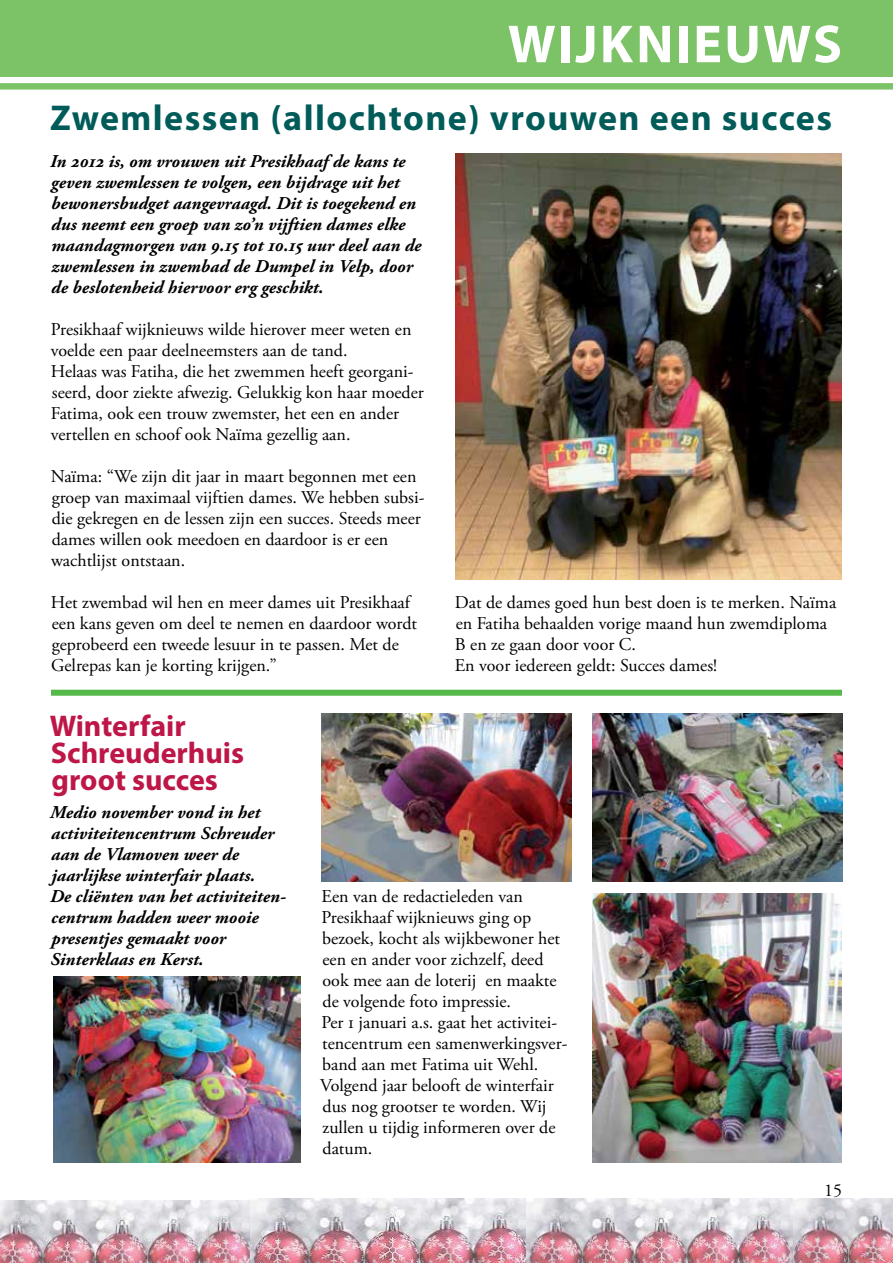
<style>
.page{position:relative;width:893px;height:1263px;background:#fff}
.page>*{position:absolute;margin:0;border:0;box-sizing:border-box;transform-origin:0 0}
.t1{font:700 54px "Myriad Pro";letter-spacing:.04em;color:#fff}
.t2{font:700 36px "Myriad Pro";letter-spacing:.04em;color:#005b59}
.t3{font:700 30px/27px "Myriad Pro";color:#bd1647}
.t4{font:18px/21px "Adobe Garamond Pro";color:#000}
.t5{font:italic 700 18px/21px "Adobe Garamond Pro";letter-spacing:.005em;color:#000}
</style>
<div class="page">
<div style="left:0;top:0;width:893px;height:76px;background:#7bc366"></div>
<div style="left:0;top:83px;width:893px;height:6px;background:#7bc366"></div>
<img style="left:455px;top:154px;width:387px;height:425px">
<div style="left:51px;top:690px;width:791px;height:6px;background:#54b948"></div>
<img style="left:53px;top:977px;width:247px;height:185px">
<img style="left:322px;top:713px;width:249px;height:169px">
<img style="left:592px;top:713px;width:250px;height:169px">
<img style="left:592px;top:893px;width:250px;height:269px">
<img style="left:0;top:1200px;width:251px;height:63px">
<img style="left:251px;top:1198px;width:275px;height:65px">
<img style="left:526px;top:1198px;width:367px;height:65px">
<h1 class="t1" style="left:508px;top:9px;width:336px">WIJKNIEUWS</h1>
<h2 class="t2" style="left:50px;top:95px;width:783px">Zwemlessen (allochtone) vrouwen een succes</h2>
<p class="t5" style="left:50px;top:151px;width:373px">In 2012 is, om vrouwen uit Presikhaaf de kans te geven zwemlessen te volgen, een bijdrage uit het bewonersbudget aangevraagd. Dit is toegekend en dus neemt een groep van zo’n vijftien dames elke maandagmorgen van 9.15 tot 10.15 uur deel aan de zwemlessen in zwembad de Dumpel in Velp, door de beslotenheid hiervoor erg geschikt.</p>
<p class="t4" style="left:51px;top:319px;width:375px">Presikhaaf wijknieuws wilde hierover meer weten en voelde een paar deelneemsters aan de tand.<br>Helaas was Fatiha, die het zwemmen heeft georgani&shy;seerd, door ziekte afwezig. Gelukkig kon haar moeder Fatima, ook een trouw zwemster, het een en ander vertellen en schoof ook Naïma gezellig aan.</p>
<p class="t4" style="left:51px;top:466px;width:375px">Naïma: “We zijn dit jaar in maart begonnen met een groep van maximaal vijftien dames. We hebben subsi&shy;die gekregen en de lessen zijn een succes. Steeds meer dames willen ook meedoen en daardoor is er een wachtlijst ontstaan.</p>
<p class="t4" style="left:51px;top:593px;width:368px">Het zwembad wil hen en meer dames uit Presikhaaf een kans geven om deel te nemen en daardoor wordt geprobeerd een tweede lesuur in te passen. Met de Gelrepas kan je korting krijgen.”</p>
<p class="t4" style="left:455px;top:592px;width:383px">Dat de dames goed hun best doen is te merken. Naïma en Fatiha behaalden vorige maand hun zwemdiploma B en ze gaan door voor C.<br>En voor iedereen geldt: Succes dames!</p>
<h3 class="t3" style="left:50px;top:711px;width:196px">Winterfair<br>Schreuderhuis groot succes</h3>
<p class="t5" style="left:50px;top:802px;width:237px">Medio november vond in het activiteitencentrum Schreuder aan de Vlamoven weer de jaarlijkse winterfair plaats.<br>De cliënten van het activiteiten&shy;centrum hadden weer mooie presentjes gemaakt voor<br>Sinterklaas en Kerst.</p>
<p class="t4" style="left:320px;top:886px;width:249px">Een van de redactieleden van<br>Presikhaaf wijknieuws ging op bezoek, kocht als wijkbewoner het een en ander voor zichzelf, deed ook mee aan de loterij en maakte de volgende foto impressie.<br>Per 1 januari a.s. gaat het activitei&shy;tencentrum een samenwerkingsver&shy;band aan met Fatima uit Wehl.<br>Volgend jaar belooft de winterfair dus nog grootser te worden. Wij zullen u tijdig informeren over de datum.</p>
<p class="t4" style="left:824px;top:1180px;width:19px">15</p>
</div>
